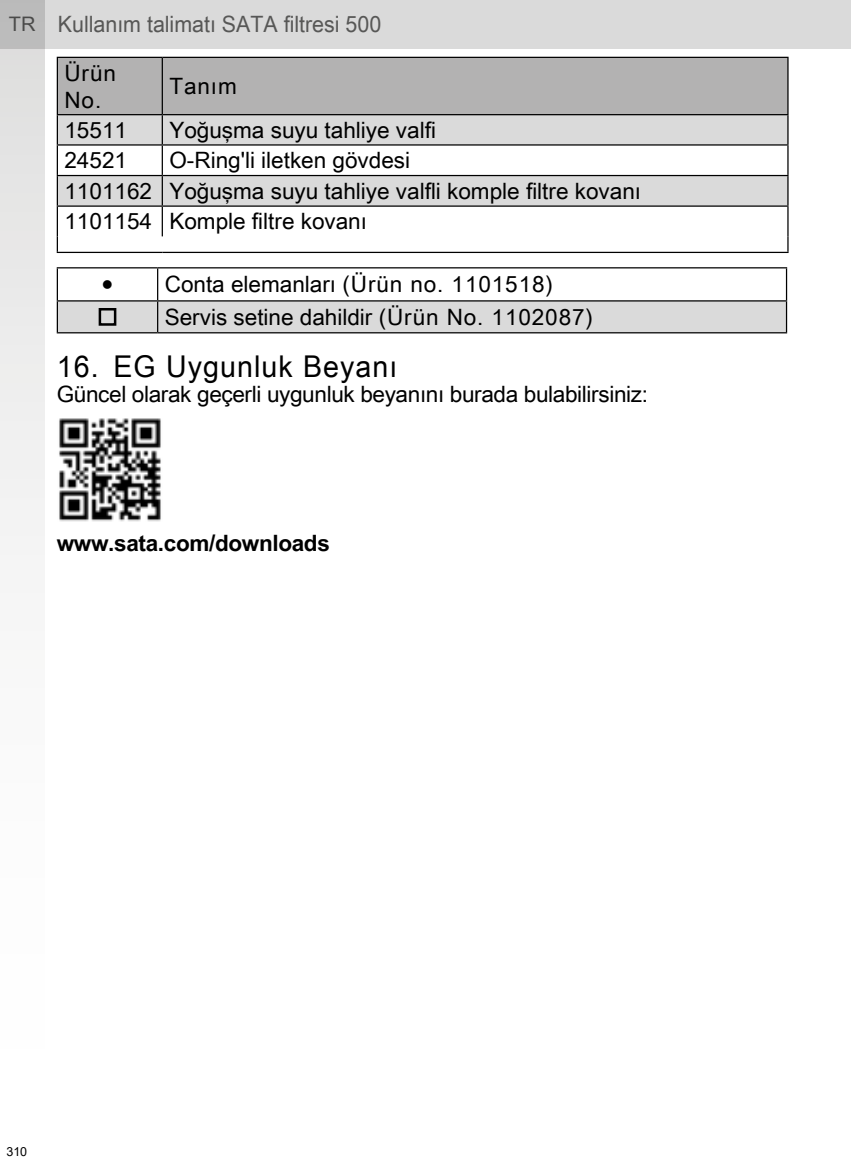
<style>
.page{position:relative;width:851px;height:1170px;background:#fff}
.page>*{position:absolute;margin:0;border:0;box-sizing:border-box;transform-origin:0 0}
.t1{font:30px "Arial Unicode MS";letter-spacing:.04em;color:#000;scale:.95 1}
.t2{font:22.5px/30.5px "Arial Unicode MS";color:#000}
.t3{font:22.5px/48px "Arial Unicode MS";color:#575756;scale:.95 1}
.t4{font:700 22.5px "Arial Unicode MS";letter-spacing:-.015em;color:#000}
.t5{font:12.5px "Arial";color:#000}
.s1{font-size:20px}
.s2{color:#000}
</style>
<div class="page">
<div style="left:0;top:0;width:850px;height:49px;background:#dadada"></div>
<svg style="left:0;top:0;width:44px;height:555px"></svg>
<div style="left:58px;top:58px;width:729px;height:56px;background:#b3b2b2"></div>
<div style="left:58px;top:115px;width:729px;height:29px;background:#dadada"></div>
<svg style="left:58px;top:146px;width:729px;height:106px"></svg>
<hr style="left:162px;top:144px;width:626px;height:2px;background:#000">
<hr style="left:162px;top:175px;width:626px;height:1px;background:#000">
<hr style="left:57px;top:205px;width:105px;height:2px;background:#000">
<hr style="left:162px;top:205px;width:626px;height:2px;background:#000">
<hr style="left:57px;top:57px;width:105px;height:1px;background:#000">
<hr style="left:57px;top:58px;width:1px;height:56px;background:#000">
<hr style="left:162px;top:57px;width:626px;height:1px;background:#000">
<hr style="left:162px;top:58px;width:1px;height:56px;background:#000">
<hr style="left:787px;top:58px;width:1px;height:56px;background:#000">
<hr style="left:57px;top:114px;width:105px;height:1px;background:#000">
<hr style="left:162px;top:114px;width:626px;height:1px;background:#000">
<svg style="left:162px;top:115px;width:1px;height:121px"></svg>
<hr style="left:57px;top:252px;width:105px;height:1px;background:#000">
<hr style="left:162px;top:252px;width:626px;height:1px;background:#000">
<hr style="left:57px;top:144px;width:105px;height:2px;background:#000">
<hr style="left:57px;top:175px;width:105px;height:1px;background:#000">
<svg style="left:57px;top:115px;width:1px;height:137px"></svg>
<svg style="left:787px;top:115px;width:1px;height:137px"></svg>
<svg style="left:58px;top:268px;width:727px;height:64px"></svg>
<hr style="left:57px;top:267px;width:101px;height:1px;background:#000">
<hr style="left:57px;top:268px;width:1px;height:32px;background:#000">
<hr style="left:158px;top:267px;width:629px;height:1px;background:#000">
<hr style="left:785px;top:268px;width:2px;height:32px;background:#000">
<hr style="left:57px;top:300px;width:101px;height:1px;background:#000">
<hr style="left:57px;top:301px;width:1px;height:31px;background:#000">
<hr style="left:158px;top:300px;width:629px;height:1px;background:#000">
<hr style="left:785px;top:301px;width:2px;height:31px;background:#000">
<hr style="left:57px;top:332px;width:101px;height:1px;background:#000">
<hr style="left:158px;top:332px;width:629px;height:1px;background:#000">
<hr style="left:157px;top:268px;width:1px;height:32px;background:#000">
<hr style="left:157px;top:301px;width:1px;height:31px;background:#000">
<div style="left:99px;top:308px;width:17px;height:18px;border:2px solid #000"></div>
<img style="left:59px;top:418px;width:102px;height:104px">
<p class="t3" style="left:64px;top:0;width:335px;text-indent:-56px"><span class="s1">TR</span> Kullanım talimatı SATA filtresi 500<br><span class="s2">Ürün</span></p>
<p class="t2" style="left:64px;top:84px;width:38px">No.</p>
<p class="t2" style="left:169px;top:70px;width:69px">Tanım</p>
<p class="t2" style="left:64px;top:114px;width:64px">15511</p>
<p class="t2" style="left:169px;top:114px;width:268px">Yoğuşma suyu tahliye valfi</p>
<p class="t2" style="left:64px;top:144px;width:64px">24521</p>
<p class="t2" style="left:64px;top:144px;width:578px;text-indent:105px">O-Ring'li iletken gövdesi<br>1101162 Yoğuşma suyu tahliye valfli komple filtre kovanı<br>1101154 Komple filtre kovanı</p>
<p class="t2" style="left:165px;top:268px;width:429px;line-height:32.5px;text-indent:-63px">● Conta elemanları (Ürün no. 1101518)<br>Servis setine dahildir (Ürün No. 1102087)</p>
<h1 class="t1" style="left:57px;top:344px;width:360px">16. EG Uygunluk Beyanı</h1>
<p class="t2" style="left:57px;top:378px;width:592px">Güncel olarak geçerli uygunluk beyanını burada bulabilirsiniz:</p>
<p class="t4" style="left:57px;top:526px;width:274px">www.sata.com/downloads</p>
<p class="t5" style="left:6px;top:1143px;width:22px">310</p>
</div>
